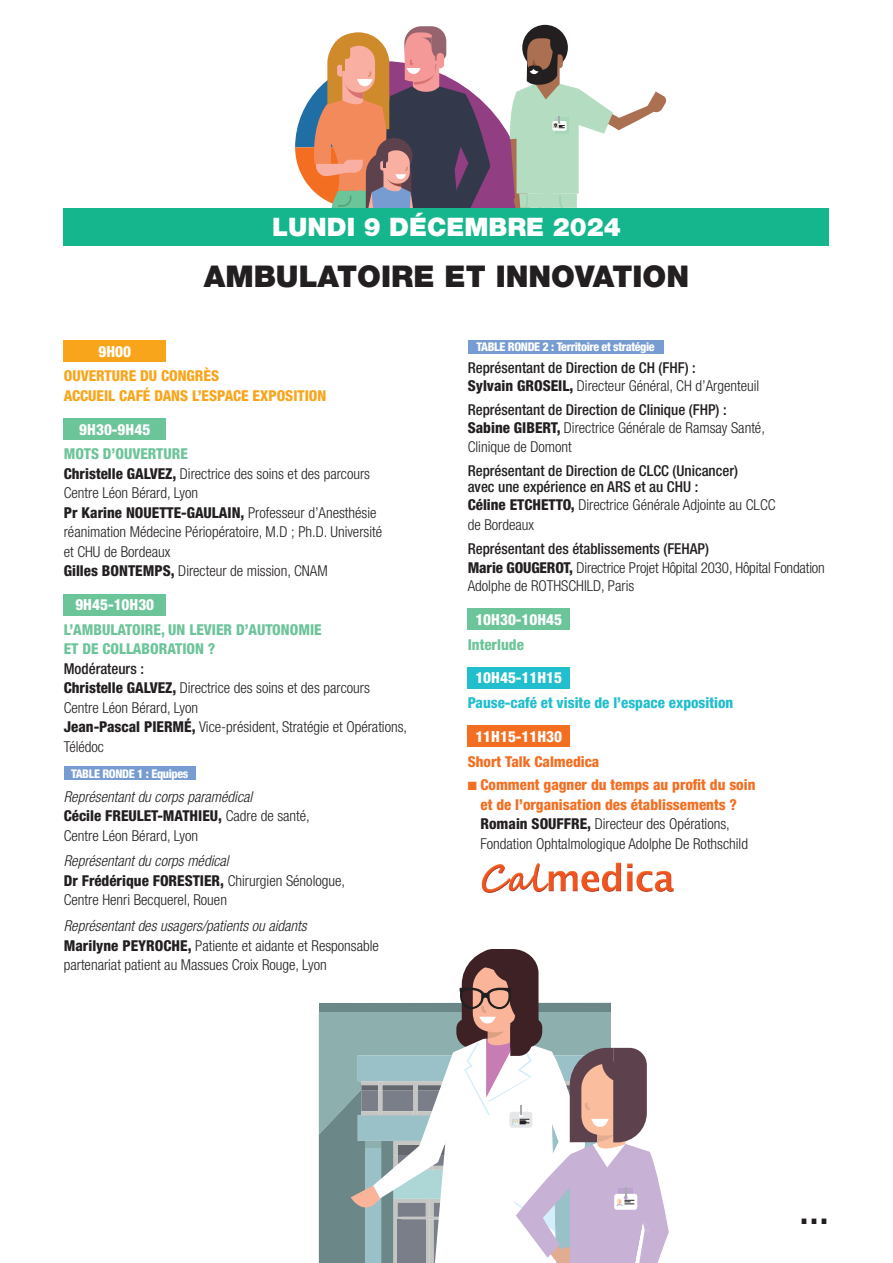
<style>
.page{position:relative;width:893px;height:1263px;background:#fff}
.page>*{position:absolute;margin:0;border:0;box-sizing:border-box;transform-origin:0 0}
.t1{font:900 30px "Helvetica Neue LT Std";color:#231f20}
.t2{font:800 condensed 30px "Helvetica Neue LT Std";color:#231f20}
.t3{font:900 25.5px "Helvetica Neue LT Std";color:#fff}
.t4{font:800 condensed 15.3px "Helvetica Neue LT Std";color:#fff}
.t5{font:300 condensed 15px/19.5px "Helvetica Neue LT Std";color:#231f20}
.t6{font:500 condensed 15px/18px "Helvetica Neue LT Std";color:#231f20}
.t7{font:800 condensed 15px/19.5px "Helvetica Neue LT Std";color:#f36e21}
.t8{font:800 condensed 15px/19.5px "Helvetica Neue LT Std";color:#6cc499}
.t9{font:800 condensed 15px/19.5px "Helvetica Neue LT Std";color:#f9a51b}
.t10{font:800 condensed 15px "Helvetica Neue LT Std";color:#21bece}
.t11{font:800 condensed 12px "Helvetica Neue LT Std";letter-spacing:-.03em;color:#fff}
.s1{font-weight:800;color:#6cc499}
.s2{font-weight:800}
.s3{font-weight:500}
.s4{font-style:italic}
.s5{font-weight:300}
.s6{color:#231f20}
.s7{font-weight:300;color:#231f20}
</style>
<div class="page">
<div style="left:64px;top:340px;width:102px;height:22px;background:#f9a51b"></div>
<div style="left:64px;top:418px;width:102px;height:22px;background:#6cc499"></div>
<div style="left:64px;top:594px;width:102px;height:21px;background:#6cc499"></div>
<div style="left:64px;top:767px;width:132px;height:13px;background:#779cd1"></div>
<div style="left:468px;top:340px;width:195px;height:13px;background:#779cd1"></div>
<div style="left:468px;top:608px;width:102px;height:22px;background:#6cc499"></div>
<div style="left:468px;top:667px;width:102px;height:22px;background:#21bece"></div>
<div style="left:468px;top:725px;width:102px;height:22px;background:#f36e21"></div>
<img style="left:481px;top:862px;width:193px;height:31px">
<svg style="left:295px;top:26px;width:372px;height:182px"></svg>
<div style="left:64px;top:208px;width:765px;height:38px;background:#15b68d"></div>
<svg style="left:319px;top:949px;width:350px;height:314px"></svg>
<h2 class="t3" style="left:272px;top:212px;width:350px">LUNDI 9 DÉCEMBRE 2024</h2>
<h1 class="t1" style="left:204px;top:259px;width:487px">AMBULATOIRE ET INNOVATION</h1>
<p class="t4" style="left:98px;top:342px;width:34px">9H00</p>
<p class="t9" style="left:64px;top:366px;width:264px">OUVERTURE DU CONGRÈS<br>ACCUEIL CAFÉ DANS L’ESPACE EXPOSITION</p>
<p class="t4" style="left:79px;top:420px;width:72px">9H30-9H45</p>
<p class="t5" style="left:64px;top:444px;width:320px"><span class="s1">MOTS D’OUVERTURE<br></span><span class="s2">Christelle GALVEZ,</span> Directrice des soins et des parcours Centre Léon Bérard, Lyon<br><span class="s2">Pr Karine NOUETTE-GAULAIN,</span> Professeur d’Anesthésie réanimation Médecine Périopératoire, M.D ; Ph.D. Université et CHU de Bordeaux<br><span class="s2">Gilles BONTEMPS,</span> Directeur de mission, CNAM</p>
<p class="t4" style="left:75px;top:595px;width:80px">9H45-10H30</p>
<p class="t8" style="left:64px;top:620px;width:259px">L’AMBULATOIRE, UN LEVIER D’AUTONOMIE<br>ET DE COLLABORATION ?</p>
<p class="t5" style="left:64px;top:659px;width:345px"><span class="s3">Modérateurs :<br></span><span class="s2">Christelle GALVEZ,</span> Directrice des soins et des parcours Centre Léon Bérard, Lyon<br><span class="s2">Jean-Pascal PIERMÉ,</span> Vice-président, Stratégie et Opérations, Télédoc</p>
<p class="t11" style="left:71px;top:766px;width:119px">TABLE RONDE 1 : Equipes</p>
<p class="t5" style="left:64px;top:786px;width:248px"><span class="s4">Représentant du corps paramédical<br></span><span class="s2">Cécile FREULET-MATHIEU,</span> Cadre de santé,<br>Centre Léon Bérard, Lyon</p>
<p class="t5" style="left:64px;top:851px;width:283px"><span class="s4">Représentant du corps médical<br></span><span class="s2">Dr Frédérique FORESTIER,</span> Chirurgien Sénologue,<br>Centre Henri Becquerel, Rouen</p>
<p class="t5" style="left:64px;top:916px;width:317px"><span class="s4">Représentant des usagers/patients ou aidants<br></span><span class="s2">Marilyne PEYROCHE,</span> Patiente et aidante et Responsable partenariat patient au Massues Croix Rouge, Lyon</p>
<p class="t11" style="left:476px;top:339px;width:180px">TABLE RONDE 2 : Territoire et stratégie</p>
<p class="t6" style="left:468px;top:358px;width:293px">Représentant de Direction de CH (FHF) :<br><span class="s2">Sylvain GROSEIL,</span> <span class="s5">Directeur Général, CH d’Argenteuil</span></p>
<p class="t6" style="left:468px;top:400px;width:299px">Représentant de Direction de Clinique (FHP) :<br><span class="s2">Sabine GIBERT,</span> <span class="s5">Directrice Générale de Ramsay Santé,</span></p>
<p class="t5" style="left:468px;top:437px;width:106px">Clinique de Domont</p>
<p class="t6" style="left:468px;top:462px;width:272px;line-height:16.5px">Représentant de Direction de CLCC (Unicancer) avec une expérience en ARS et au CHU :</p>
<p class="t5" style="left:468px;top:495px;width:309px"><span class="s2">Céline ETCHETTO,</span> Directrice Générale Adjointe au CLCC de Bordeaux</p>
<p class="t5" style="left:468px;top:538px;width:359px"><span class="s3">Représentant des établissements (FEHAP)<br></span><span class="s2">Marie GOUGEROT,</span> Directrice Projet Hôpital 2030, Hôpital Fondation</p>
<p class="t5" style="left:468px;top:576px;width:168px">Adolphe de ROTHSCHILD, Paris</p>
<p class="t4" style="left:475px;top:610px;width:88px">10H30-10H45</p>
<p class="t8" style="left:468px;top:634px;width:58px">Interlude</p>
<p class="t4" style="left:475px;top:668px;width:88px">10H45-11H15</p>
<p class="t10" style="left:468px;top:693px;width:267px">Pause-café et visite de l’espace exposition</p>
<p class="t4" style="left:475px;top:727px;width:88px">11H15-11H30</p>
<p class="t7" style="left:468px;top:751px;width:133px">Short Talk Calmedica</p>
<p class="t7" style="left:480px;top:775px;width:276px;text-indent:-13px">■ Comment gagner du temps au profit du soin et de l’organisation des établissements ?<br><span class="s6">Romain SOUFFRE,</span> <span class="s7">Directeur des Opérations, Fondation Ophtalmologique Adolphe De Rothschild</span></p>
<h1 class="t2" style="left:799px;top:1194px;width:31px">…</h1>
</div>
